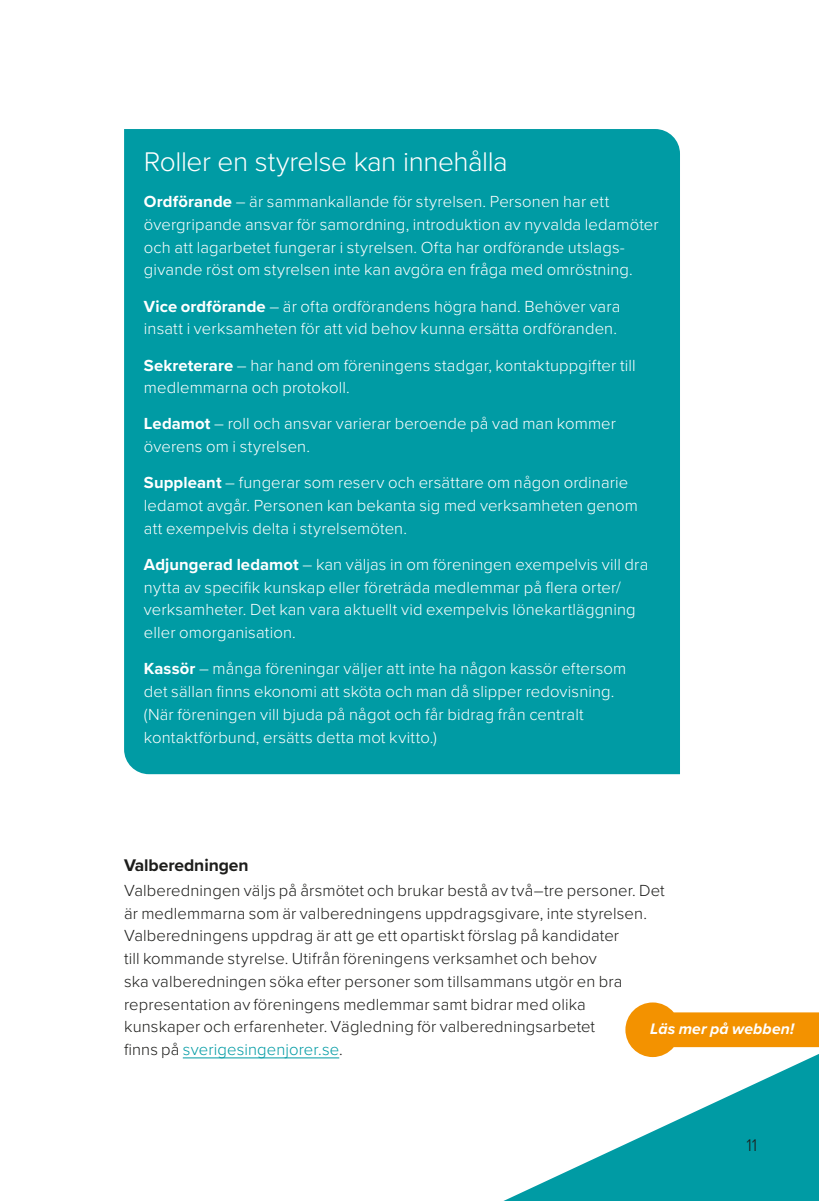
<style>
.page{position:relative;width:819px;height:1201px;background:#fff}
.page>*{position:absolute;margin:0;border:0;box-sizing:border-box;transform-origin:0 0}
.t1{font:300 28px "Proxima Nova";letter-spacing:-.015em;color:#fff}
.t2{font:700 17.5px "Proxima Nova";letter-spacing:-.005em;color:#1d1d1b}
.t3{font:300 17.5px "Proxima Nova";color:#1d1d1b}
.t4{font:300 16.62px/22.8px "Proxima Nova";letter-spacing:.005em;color:#fff}
.t5{font:300 16.62px/22.8px "Proxima Nova";letter-spacing:.005em;color:#1d1d1b}
.t6{font:italic 700 15.75px "Proxima Nova";letter-spacing:.005em;color:#fff}
.s1{font-weight:700}
.s2{color:#009ba4}
</style>
<div class="page">
<hr style="left:183px;top:1057px;width:156px;height:1px;background:#009ba4">
<div style="left:124px;top:129px;width:556px;height:645px;background:#009ba4"></div>
<svg style="left:625px;top:1002px;width:194px;height:39px"></svg>
<svg style="left:506px;top:1041px;width:313px;height:159px"></svg>
<h1 class="t1" style="left:144px;top:141px;width:365px">Roller en styrelse kan innehålla</h1>
<p class="t4" style="left:144px;top:189px;width:516px"><span class="s1">Ordförande</span> – är sammankallande för styrelsen. Personen har ett övergripande ansvar för samordning, introduktion av nyvalda ledamöter och att lagarbetet fungerar i styrelsen. Ofta har ordförande utslags&shy;givande röst om styrelsen inte kan avgöra en fråga med omröstning.</p>
<p class="t4" style="left:144px;top:294px;width:478px"><span class="s1">Vice ordförande</span> – är ofta ordförandens högra hand. Behöver vara insatt i verksamheten för att vid behov kunna ersätta ordföranden.</p>
<p class="t4" style="left:144px;top:353px;width:493px"><span class="s1">Sekreterare</span> – har hand om föreningens stadgar, kontaktuppgifter till medlemmarna och protokoll.</p>
<p class="t4" style="left:144px;top:411px;width:473px"><span class="s1">Ledamot</span> – roll och ansvar varierar beroende på vad man kommer överens om i styrelsen.</p>
<p class="t4" style="left:144px;top:470px;width:495px"><span class="s1">Suppleant</span> – fungerar som reserv och ersättare om någon ordinarie ledamot avgår. Personen kan bekanta sig med verksamheten genom att exempelvis delta i styrelsemöten.</p>
<p class="t4" style="left:144px;top:552px;width:506px"><span class="s1">Adjungerad ledamot</span> – kan väljas in om föreningen exempelvis vill dra nytta av specifik kunskap eller företräda medlemmar på flera orter/ verksamheter. Det kan vara aktuellt vid exempelvis lönekartläggning eller omorganisation.</p>
<p class="t4" style="left:144px;top:656px;width:484px"><span class="s1">Kassör</span> – många föreningar väljer att inte ha någon kassör eftersom det sällan finns ekonomi att sköta och man då slipper redovisning. (När föreningen vill bjuda på något och får bidrag från centralt kontaktförbund, ersätts detta mot kvitto.)</p>
<p class="t2" style="left:124px;top:852px;width:126px">Valberedningen</p>
<p class="t5" style="left:124px;top:878px;width:542px">Valberedningen väljs på årsmötet och brukar bestå av två–tre personer. Det är medlemmarna som är valberedningens uppdragsgivare, inte styrelsen.<br>Valberedningens uppdrag är att ge ett opartiskt förslag på kandidater<br>till kommande styrelse. Utifrån föreningens verksamhet och behov<br>ska valberedningen söka efter personer som tillsammans utgör en bra representation av föreningens medlemmar samt bidrar med olika kunskaper och erfarenheter. Vägledning för valberedningsarbetet<br>finns på <span class="s2">sverigesingenjorer.se</span>.</p>
<p class="t6" style="left:650px;top:1017px;width:145px">Läs mer på webben!</p>
<p class="t3" style="left:746px;top:1131px;width:12px">11</p>
</div>
